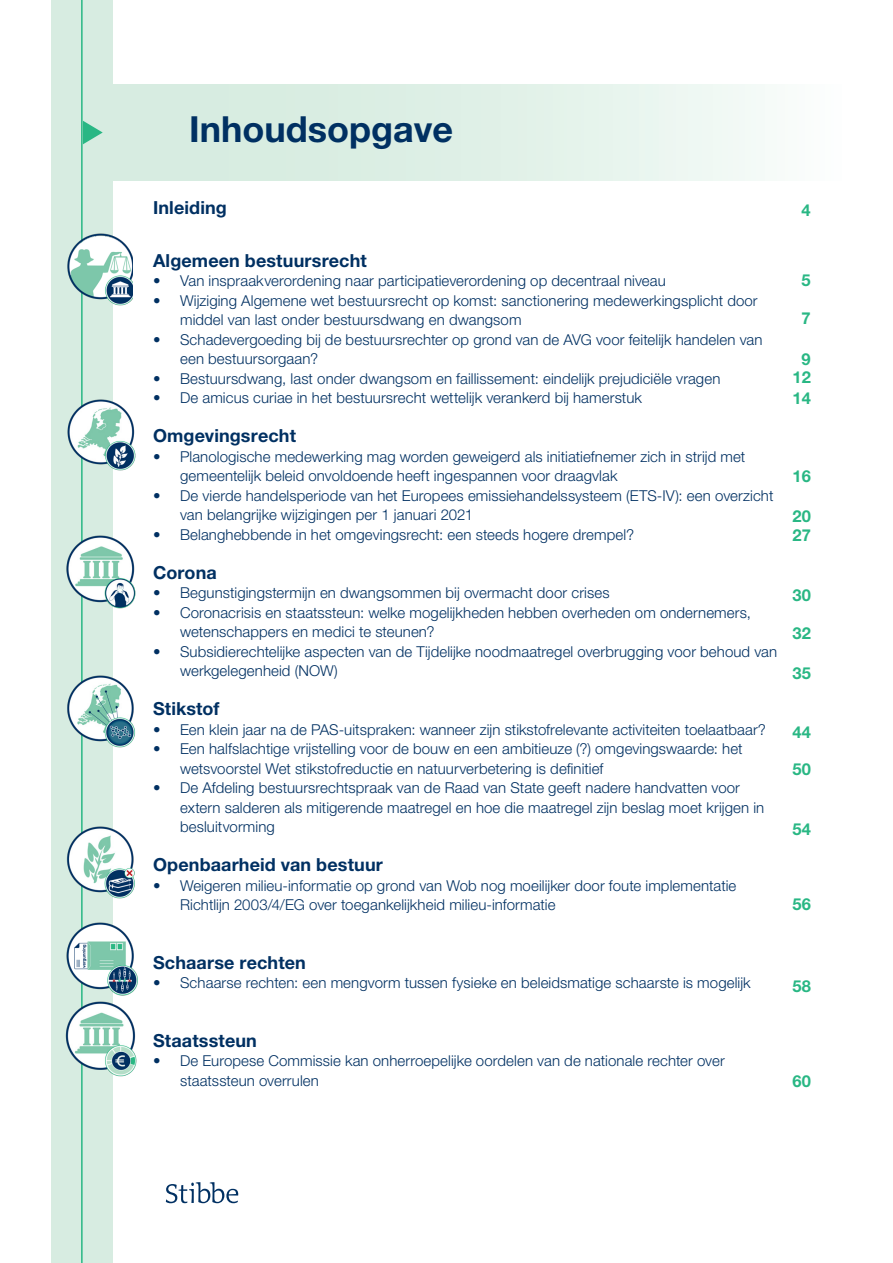
<style>
.page{position:relative;width:893px;height:1263px;background:#fff}
.page>*{position:absolute;margin:0;border:0;box-sizing:border-box;transform-origin:0 0}
.t1{font:700 36px "Helvetica Neue LT Std";color:#003062}
.Broodtekst{font:700 18px "Helvetica Neue LT Std";letter-spacing:.005em;color:#003062}
.t2{font:700 16.5px "Helvetica Neue LT Std";color:#29b784}
.t3{font:300 15px/19.5px "Helvetica Neue LT Std";letter-spacing:.005em;color:#003062}
</style>
<div class="page">
<div style="left:51px;top:0;width:62px;height:1263px;background:#d7ece1"></div>
<hr style="left:81px;top:0;width:2px;height:1263px;background:#29b784">
<svg style="left:83px;top:121px;width:20px;height:23px"></svg>
<div style="left:111px;top:84px;width:731px;height:97px;background:linear-gradient(to right,#d0e9db,#f6fbf8)"></div>
<svg style="left:166px;top:1182px;width:72px;height:21px"></svg>
<img style="left:67px;top:233px;width:66px;height:74px">
<img style="left:67px;top:398px;width:69px;height:74px">
<img style="left:66px;top:535px;width:70px;height:74px">
<img style="left:67px;top:675px;width:68px;height:74px">
<img style="left:66px;top:825px;width:69px;height:74px">
<img style="left:66px;top:922px;width:72px;height:75px">
<img style="left:65px;top:1001px;width:72px;height:76px">
<p class="t1" style="left:189px;top:107px;width:266px">Inhoudsopgave</p>
<p class="Broodtekst" style="left:153px;top:197px;width:75px">Inleiding</p>
<p class="Broodtekst" style="left:153px;top:249px;width:215px">Algemeen bestuursrecht</p>
<p class="t3" style="left:153px;top:271px;width:514px">• Van inspraakverordening naar participatieverordening op decentraal niveau</p>
<p class="t3" style="left:180px;top:290px;width:579px;text-indent:-27px">• Wijziging Algemene wet bestuursrecht op komst: sanctionering medewerkingsplicht door middel van last onder bestuursdwang en dwangsom</p>
<p class="t3" style="left:180px;top:329px;width:584px;text-indent:-27px">• Schadevergoeding bij de bestuursrechter op grond van de AVG voor feitelijk handelen van een bestuursorgaan?</p>
<p class="t3" style="left:153px;top:368px;width:569px">• Bestuursdwang, last onder dwangsom en faillissement: eindelijk prejudiciële vragen</p>
<p class="t3" style="left:153px;top:388px;width:490px">• De amicus curiae in het bestuursrecht wettelijk verankerd bij hamerstuk</p>
<p class="Broodtekst" style="left:153px;top:425px;width:144px">Omgevingsrecht</p>
<p class="t3" style="left:180px;top:446px;width:567px;text-indent:-27px">• Planologische medewerking mag worden geweigerd als initiatiefnemer zich in strijd met gemeentelijk beleid onvoldoende heeft ingespannen voor draagvlak</p>
<p class="t3" style="left:180px;top:485px;width:595px;text-indent:-27px">• De vierde handelsperiode van het Europees emissiehandelssysteem (ETS-IV): een overzicht van belangrijke wijzigingen per 1 januari 2021</p>
<p class="t3" style="left:153px;top:524px;width:482px">• Belanghebbende in het omgevingsrecht: een steeds hogere drempel?</p>
<p class="Broodtekst" style="left:153px;top:561px;width:65px">Corona</p>
<p class="t3" style="left:153px;top:583px;width:458px">• Begunstigingstermijn en dwangsommen bij overmacht door crises</p>
<p class="t3" style="left:180px;top:602px;width:572px;text-indent:-27px">• Coronacrisis en staatssteun: welke mogelijkheden hebben overheden om ondernemers, wetenschappers en medici te steunen?</p>
<p class="t3" style="left:180px;top:641px;width:599px;text-indent:-27px">• Subsidierechtelijke aspecten van de Tijdelijke noodmaatregel overbrugging voor behoud van werkgelegenheid (NOW)</p>
<p class="Broodtekst" style="left:153px;top:698px;width:68px">Stikstof</p>
<p class="t3" style="left:153px;top:719px;width:614px">• Een klein jaar na de PAS-uitspraken: wanneer zijn stikstofrelevante activiteiten toelaatbaar?</p>
<p class="t3" style="left:180px;top:739px;width:564px;text-indent:-27px">• Een halfslachtige vrijstelling voor de bouw en een ambitieuze (?) omgevingswaarde: het wetsvoorstel Wet stikstofreductie en natuurverbetering is definitief</p>
<p class="t3" style="left:180px;top:778px;width:586px;text-indent:-27px">• De Afdeling bestuursrechtspraak van de Raad van State geeft nadere handvatten voor extern salderen als mitigerende maatregel en hoe die maatregel zijn beslag moet krijgen in besluitvorming</p>
<p class="Broodtekst" style="left:153px;top:854px;width:231px">Openbaarheid van bestuur</p>
<p class="t3" style="left:180px;top:875px;width:558px;text-indent:-27px">• Weigeren milieu-informatie op grond van Wob nog moeilijker door foute implementatie<br>Richtlijn 2003/4/EG over toegankelijkheid milieu-informatie</p>
<p class="t2" style="left:801px;top:200px;width:11px">4</p>
<p class="t2" style="left:801px;top:270px;width:11px">5</p>
<p class="t2" style="left:801px;top:308px;width:11px">7</p>
<p class="t2" style="left:801px;top:348px;width:11px">9</p>
<p class="t2" style="left:792px;top:366px;width:20px">12</p>
<p class="t2" style="left:792px;top:388px;width:20px">14</p>
<p class="t2" style="left:792px;top:466px;width:20px">16</p>
<p class="t2" style="left:792px;top:506px;width:20px">20</p>
<p class="t2" style="left:792px;top:525px;width:20px">27</p>
<p class="t2" style="left:792px;top:585px;width:20px">30</p>
<p class="t2" style="left:792px;top:623px;width:20px">32</p>
<p class="t2" style="left:792px;top:662px;width:20px">35</p>
<p class="t2" style="left:792px;top:722px;width:20px">44</p>
<p class="t2" style="left:792px;top:759px;width:20px">50</p>
<p class="t2" style="left:792px;top:819px;width:20px">54</p>
<p class="t2" style="left:792px;top:894px;width:20px">56</p>
<p class="Broodtekst" style="left:153px;top:951px;width:154px">Schaarse rechten</p>
<p class="t3" style="left:153px;top:973px;width:599px">• Schaarse rechten: een mengvorm tussen fysieke en beleidsmatige schaarste is mogelijk</p>
<p class="Broodtekst" style="left:153px;top:1029px;width:105px">Staatssteun</p>
<p class="t3" style="left:180px;top:1051px;width:546px;text-indent:-27px">• De Europese Commissie kan onherroepelijke oordelen van de nationale rechter over staatssteun overrulen</p>
<p class="t2" style="left:792px;top:976px;width:20px">58</p>
<p class="t2" style="left:792px;top:1071px;width:20px">60</p>
</div>
